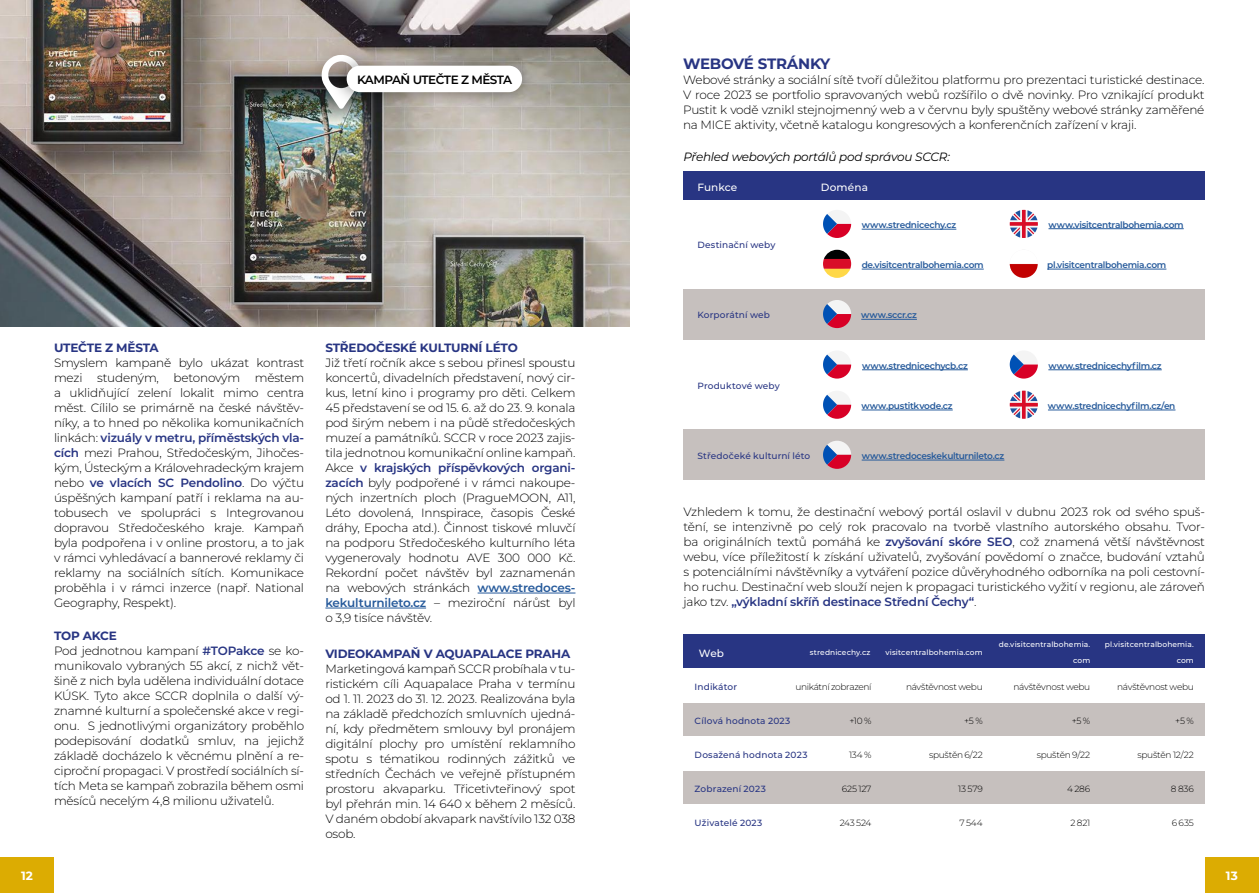
<style>
.page{position:relative;width:1259px;height:893px;background:#fff}
.page>*{position:absolute;margin:0;border:0;box-sizing:border-box;transform-origin:0 0}
.t1{font:700 15px "Montserrat";letter-spacing:-.015em;color:#283583}
.t2{font:300 12px/15px "Montserrat";letter-spacing:-.015em;color:#000;text-align:justify}
.t3{font:700 12px "Montserrat";letter-spacing:-.015em;color:#283583}
.t4{font:italic 12px "Montserrat";letter-spacing:-.02em;color:#000}
.t5{font:600 12px "Montserrat";letter-spacing:-.04em;color:#000}
.t6{font:700 12px "Montserrat";color:#fff}
.t7{font:500 10.5px "Montserrat";letter-spacing:.01em;color:#fff}
.t8{font:600 9px "Montserrat";letter-spacing:-.03em;color:#265a9b}
.t9{font:300 9px "Montserrat";letter-spacing:-.035em;color:#000}
.t10{font:500 9px "Montserrat";letter-spacing:.015em;color:#283583}
.t11{font:500 7.5px/15.8px "Montserrat";letter-spacing:.015em;color:#fff;text-align:right}
.s1{font-weight:600;color:#283583}
.s2{font-weight:700;color:#283583}
.s3{font-weight:600;color:#265a9b}
</style>
<div class="page">
<div style="left:0;top:857px;width:54px;height:36px;background:#dcac02"></div>
<div style="left:1205px;top:857px;width:54px;height:36px;background:#dcac02"></div>
<hr style="left:477px;top:593px;width:98px;height:1px;background:#265a9b">
<hr style="left:325px;top:608px;width:101px;height:1px;background:#265a9b">
<div style="left:683px;top:634px;width:522px;height:34px;background:#283583"></div>
<div style="left:683px;top:702px;width:522px;height:34px;background:#c6c0be"></div>
<div style="left:683px;top:770px;width:522px;height:34px;background:#c6c0be"></div>
<img style="left:0;top:0;width:629px;height:327px">
<div style="left:683px;top:289px;width:522px;height:50px;background:#c6c0be"></div>
<div style="left:683px;top:430px;width:522px;height:50px;background:#c6c0be"></div>
<hr style="left:861px;top:229px;width:95px;height:1px;background:#265a9b">
<svg style="left:823px;top:210px;width:29px;height:28px"></svg>
<hr style="left:1048px;top:228px;width:135px;height:1px;background:#265a9b">
<svg style="left:1009px;top:210px;width:29px;height:28px"></svg>
<hr style="left:861px;top:269px;width:122px;height:1px;background:#265a9b">
<svg style="left:823px;top:250px;width:28px;height:28px"></svg>
<hr style="left:1047px;top:269px;width:119px;height:1px;background:#265a9b">
<img style="left:1009px;top:250px;width:28px;height:28px;border-radius:14px">
<div style="left:683px;top:171px;width:522px;height:28px;background:#283583"></div>
<hr style="left:861px;top:319px;width:56px;height:1px;background:#265a9b">
<svg style="left:823px;top:300px;width:29px;height:28px"></svg>
<hr style="left:861px;top:460px;width:143px;height:1px;background:#265a9b">
<svg style="left:823px;top:441px;width:29px;height:28px"></svg>
<hr style="left:861px;top:410px;width:91px;height:1px;background:#265a9b">
<svg style="left:823px;top:391px;width:29px;height:28px"></svg>
<hr style="left:862px;top:370px;width:106px;height:1px;background:#265a9b">
<svg style="left:823px;top:351px;width:29px;height:28px"></svg>
<hr style="left:1048px;top:370px;width:113px;height:1px;background:#265a9b">
<svg style="left:1009px;top:351px;width:29px;height:28px"></svg>
<hr style="left:1048px;top:410px;width:127px;height:1px;background:#265a9b">
<svg style="left:1009px;top:391px;width:29px;height:28px"></svg>
<div style="left:307px;top:40px;width:68px;height:83px;background:#000;opacity:.2"></div>
<svg style="left:321px;top:54px;width:40px;height:55px"></svg>
<div style="left:329px;top:50px;width:204px;height:58px;background:#000;opacity:.4"></div>
<div style="left:347px;top:66px;width:175px;height:26px;background:#fff;border-radius:13px"></div>
<p class="t5" style="left:357px;top:71px;width:157px">KAMPAŇ UTEČTE Z MĚSTA</p>
<p class="t3" style="left:54px;top:339px;width:106px">UTEČTE Z MĚSTA</p>
<p class="t2" style="left:54px;top:355px;width:252px">Smyslem kampaně bylo ukázat kontrast mezi studeným, betonovým městem a uklidňující zelení lokalit mimo centra měst. Cílilo se primárně na české návštěv&shy;níky, a to hned po několika komunikačních linkách: <span class="s1">vizuály v metru, příměstských vla&shy;cích</span> mezi Prahou, Středočeským, Jihočes&shy;kým, Ústeckým a Královehradeckým krajem nebo <span class="s1">ve vlacích SC Pendolino</span>. Do výčtu úspěšných kampaní patří i reklama na au&shy;tobusech ve spolupráci s Integrovanou dopravou Středočeského kraje. Kampaň byla podpořena i v online prostoru, a to jak v rámci vyhledávací a bannerové reklamy či reklamy na sociálních sítích. Komunikace proběhla i v rámci inzerce (např. National Geography, Respekt).</p>
<p class="t2" style="left:54px;top:628px;width:252px;text-align:left"><span class="s2">TOP AKCE<br></span>Pod jednotnou kampaní <span class="s1">#TOPakce</span> se ko&shy;munikovalo vybraných 55 akcí, z nichž vět&shy;šině z nich byla udělena individuální dotace KÚSK. Tyto akce SCCR doplnila o další vý&shy;znamné kulturní a společenské akce v regi&shy;onu. S jednotlivými organizátory proběhlo podepisování dodatků smluv, na jejichž základě docházelo k věcnému plnění a re&shy;ciproční propagaci. V prostředí sociálních sí&shy;tích Meta se kampaň zobrazila během osmi měsíců necelým 4,8 milionu uživatelů.</p>
<p class="t3" style="left:325px;top:339px;width:194px">STŘEDOČESKÉ KULTURNÍ LÉTO</p>
<p class="t2" style="left:325px;top:355px;width:252px">Již třetí ročník akce s sebou přinesl spoustu koncertů, divadelních představení, nový cir&shy;kus, letní kino i programy pro děti. Celkem 45 představení se od 15. 6. až do 23. 9. konala pod širým nebem i na půdě středočeských muzeí a památníků. SCCR v roce 2023 zajis&shy;tila jednotnou komunikační online kampaň.<br>Akce <span class="s1">v krajských příspěvkových organi&shy;zacích</span> byly podpořené i v rámci nakoupe&shy;ných inzertních ploch (PragueMOON, A11, Léto dovolená, Innspirace, časopis České dráhy, Epocha atd.). Činnost tiskové mluvčí na podporu Středočeského kulturního léta vygenerovaly hodnotu AVE 300 000 Kč.<br>Rekordní počet návštěv byl zaznamenán na webových stránkách <span class="s3">www.stredoces&shy;kekulturnileto.cz</span> – meziroční nárůst byl o 3,9 tisíce návštěv.</p>
<p class="t3" style="left:325px;top:645px;width:246px">VIDEOKAMPAŇ V AQUAPALACE PRAHA</p>
<p class="t2" style="left:325px;top:661px;width:252px">Marketingová kampaň SCCR probíhala v tu&shy;ristickém cíli Aquapalace Praha v termínu od 1. 11. 2023 do 31. 12. 2023. Realizována byla na základě předchozích smluvních ujedná&shy;ní, kdy předmětem smlouvy byl pronájem digitální plochy pro umístění reklamního spotu s tématikou rodinných zážitků ve středních Čechách ve veřejně přístupném prostoru akvaparku. Třicetivteřinový spot byl přehrán min. 14 640 x během 2 měsíců.<br>V daném období akvapark navštívilo 132 038 osob.</p>
<p class="t1" style="left:683px;top:52px;width:149px">WEBOVÉ STRÁNKY</p>
<p class="t2" style="left:683px;top:71px;width:523px">Webové stránky a sociální sítě tvoří důležitou platformu pro prezentaci turistické destinace.<br>V roce 2023 se portfolio spravovaných webů rozšířilo o dvě novinky. Pro vznikající produkt Pustit k vodě vznikl stejnojmenný web a v červnu byly spuštěny webové stránky zaměřené na MICE aktivity, včetně katalogu kongresových a konferenčních zařízení v kraji.</p>
<p class="t4" style="left:683px;top:148px;width:268px">Přehled webových portálů pod správou SCCR:</p>
<p class="t7" style="left:697px;top:180px;width:41px">Funkce</p>
<p class="t7" style="left:821px;top:180px;width:49px">Doména</p>
<p class="t10" style="left:697px;top:239px;width:80px">Destinační weby</p>
<p class="t10" style="left:697px;top:309px;width:74px">Korporátní web</p>
<p class="t10" style="left:697px;top:379px;width:84px">Produktové weby</p>
<p class="t10" style="left:697px;top:450px;width:114px">Středočeké kulturní léto</p>
<p class="t8" style="left:861px;top:219px;width:96px">www.strednicechy.cz</p>
<p class="t8" style="left:1048px;top:218px;width:137px">www.visitcentralbohemia.com</p>
<p class="t8" style="left:861px;top:259px;width:123px">de.visitcentralbohemia.com</p>
<p class="t8" style="left:1047px;top:259px;width:121px">pl.visitcentralbohemia.com</p>
<p class="t8" style="left:861px;top:309px;width:57px">www.sccr.cz</p>
<p class="t8" style="left:862px;top:359px;width:107px">www.strednicechycb.cz</p>
<p class="t8" style="left:1048px;top:359px;width:115px">www.strednicechyfilm.cz</p>
<p class="t8" style="left:1048px;top:399px;width:129px">www.strednicechyfilm.cz/en</p>
<p class="t8" style="left:861px;top:399px;width:93px">www.pustitkvode.cz</p>
<p class="t8" style="left:861px;top:450px;width:144px">www.stredoceskekulturnileto.cz</p>
<p class="t2" style="left:683px;top:504px;width:523px">Vzhledem k tomu, že destinační webový portál oslavil v dubnu 2023 rok od svého spuš&shy;tění, se intenzivně po celý rok pracovalo na tvorbě vlastního autorského obsahu. Tvor&shy;ba originálních textů pomáhá ke <span class="s1">zvyšování skóre SEO</span>, což znamená větší návštěvnost webu, více příležitostí k získání uživatelů, zvyšování povědomí o značce, budování vztahů s potenciálními návštěvníky a vytváření pozice důvěryhodného odborníka na poli cestovní&shy;ho ruchu. Destinační web slouží nejen k propagaci turistického vyžití v regionu, ale zároveň jako tzv. <span class="s1">„výkladní skříň destinace Střední Čechy“</span>.</p>
<p class="t7" style="left:698px;top:645px;width:27px">Web</p>
<p class="t11" style="left:810px;top:644px;width:62px">strednicechy.cz</p>
<p class="t9" style="left:795px;top:680px;width:77px">unikátní zobrazení</p>
<p class="t9" style="left:849px;top:714px;width:24px">+10 %</p>
<p class="t10" style="left:694px;top:680px;width:44px">Indikátor</p>
<p class="t10" style="left:694px;top:714px;width:97px">Cílová hodnota 2023</p>
<p class="t11" style="left:885px;top:644px;width:99px">visitcentralbohemia.com</p>
<p class="t11" style="left:998px;top:636px;width:93px">de.visitcentralbohemia. com</p>
<p class="t11" style="left:1104px;top:636px;width:91px">pl.visitcentralbohemia. com</p>
<p class="t9" style="left:906px;top:680px;width:78px">návštěvnost webu</p>
<p class="t9" style="left:964px;top:714px;width:20px">+5 %</p>
<p class="t9" style="left:1013px;top:680px;width:78px">návštěvnost webu</p>
<p class="t9" style="left:1071px;top:714px;width:20px">+5 %</p>
<p class="t9" style="left:1117px;top:680px;width:78px">návštěvnost webu</p>
<p class="t9" style="left:1175px;top:714px;width:20px">+5 %</p>
<p class="t10" style="left:694px;top:748px;width:114px">Dosažená hodnota 2023</p>
<p class="t9" style="left:849px;top:749px;width:24px">134 %</p>
<p class="t9" style="left:929px;top:749px;width:55px">spuštěn 6/22</p>
<p class="t9" style="left:1036px;top:749px;width:55px">spuštěn 9/22</p>
<p class="t9" style="left:1137px;top:749px;width:58px">spuštěn 12/22</p>
<p class="t10" style="left:694px;top:782px;width:73px">Zobrazení 2023</p>
<p class="t9" style="left:842px;top:783px;width:31px">625 127</p>
<p class="t9" style="left:958px;top:783px;width:26px">13 579</p>
<p class="t9" style="left:1067px;top:783px;width:25px">4 286</p>
<p class="t9" style="left:1171px;top:783px;width:24px">8 836</p>
<p class="t10" style="left:694px;top:816px;width:69px">Uživatelé 2023</p>
<p class="t9" style="left:839px;top:817px;width:33px">243 524</p>
<p class="t9" style="left:959px;top:817px;width:25px">7 544</p>
<p class="t9" style="left:1070px;top:817px;width:21px">2 821</p>
<p class="t9" style="left:1171px;top:817px;width:24px">6 635</p>
<p class="t6" style="left:21px;top:867px;width:13px">12</p>
<p class="t6" style="left:1226px;top:867px;width:14px">13</p>
</div>
